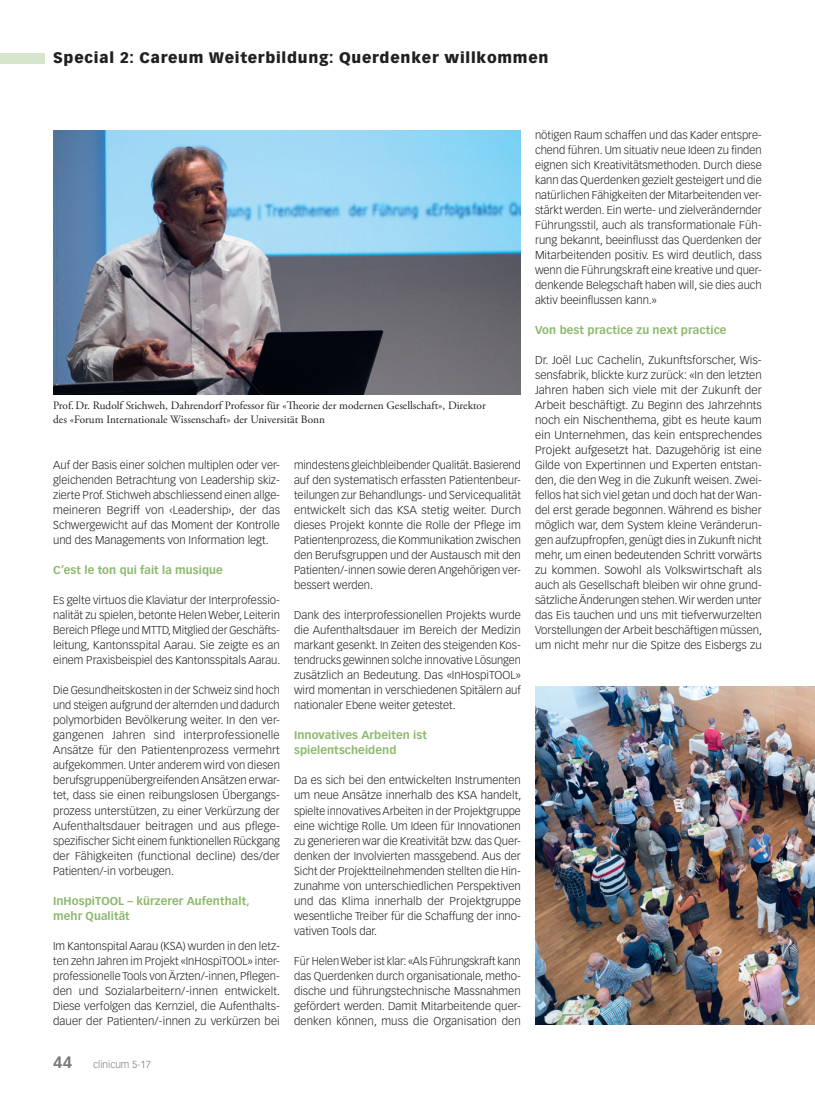
<style>
.page{position:relative;width:815px;height:1099px;background:#fff}
.page>*{position:absolute;margin:0;border:0;box-sizing:border-box;transform-origin:0 0}
.t1{font:900 15px "Vectora LT Std";letter-spacing:.05em;color:#231f20}
.t2{font:300 11.25px/15px "Vectora LT Std";color:#231f20;text-align:justify}
.t3{font:300 11.25px/15px "Vectora LT Std";color:#231f20;text-align:justify;scale:1.04 1}
.t4{font:11.25px/13.5px "Adobe Garamond Pro";color:#231f20}
.t5{font:700 11.25px/15px "Vectora LT Std";letter-spacing:.005em;color:#8db96e}
.t6{font:300 10px "Vectora LT Std";color:#76787b}
.s1{font-weight:700;font-size:16.25px}
</style>
<div class="page">
<div style="left:0;top:53px;width:45px;height:10px;background:#d8e5cd"></div>
<img style="left:535px;top:687px;width:280px;height:337px">
<img style="left:53px;top:130px;width:468px;height:264px">
<h1 class="t1" style="left:53px;top:49px;width:497px">Special 2: Careum Weiterbildung: Querdenker willkommen</h1>
<p class="t4" style="left:53px;top:399px;width:434px">Prof.Dr. Rudolf Stichweh, Dahrendorf Professor für «Theorie der modernen Gesellschaft», Direktor des «Forum Internationale Wissenschaft» der Universität Bonn</p>
<p class="t2" style="left:53px;top:458px;width:228px">Auf der Basis einer solchen multiplen oder ver&shy;gleichenden Betrachtung von Leadership skiz&shy;zierte Prof. Stichweh abschliessend einen allge&shy;meineren Begriff von ‹Leadership›, der das Schwergewicht auf das Moment der Kontrolle und des Managements von Information legt.</p>
<p class="t5" style="left:53px;top:563px;width:171px">C’est le ton qui fait la musique</p>
<p class="t2" style="left:53px;top:593px;width:229px">Es gelte virtuos die Klaviatur der Interprofessio&shy;nalität zu spielen, betonte Helen Weber, Leiterin Bereich Pflege und MTTD, Mitglied der Geschäfts&shy;leitung, Kantonsspital Aarau. Sie zeigte es an einem Praxisbeispiel des Kantonsspitals Aarau.</p>
<p class="t2" style="left:53px;top:683px;width:228px">Die Gesundheitskosten in der Schweiz sind hoch und steigen aufgrund der alternden und dadurch polymorbiden Bevölkerung weiter. In den ver&shy;gangenen Jahren sind interprofessionelle Ansätze für den Patientenprozess vermehrt aufgekommen. Unter anderem wird von diesen berufsgruppenübergreifenden Ansätzen erwar&shy;tet, dass sie einen reibungslosen Übergangs&shy;prozess unterstützen, zu einer Verkürzung der Aufenthaltsdauer beitragen und aus pflege&shy;spezifischer Sicht einem funktionellen Rückgang der Fähigkeiten (functional decline) des/der Patienten/-in vorbeugen.</p>
<p class="t5" style="left:53px;top:893px;width:198px">InHospiTOOL – kürzerer Aufenthalt, mehr Qualität</p>
<p class="t2" style="left:53px;top:938px;width:229px">Im Kantonspital Aarau (KSA) wurden in den letz&shy;ten zehn Jahren im Projekt «InHospiTOOL» inter&shy;professionelle Tools von Ärzten/-innen, Pflegen&shy;den und Sozialarbeitern/-innen entwickelt.<br>Diese verfolgen das Kernziel, die Aufenthalts&shy;dauer der Patienten/-innen zu verkürzen bei</p>
<p class="t6" style="left:53px;top:1058px;width:99px"><span class="s1">44</span> clinicum 5-17</p>
<p class="t2" style="left:294px;top:458px;width:228px">mindestens gleichbleibender Qualität. Basierend auf den systematisch erfassten Patientenbeur&shy;teilungen zur Behandlungs- und Servicequalität entwickelt sich das KSA stetig weiter. Durch dieses Projekt konnte die Rolle der Pflege im Patientenprozess, die Kommunikation zwischen den Berufsgruppen und der Austausch mit den Patienten/-innen sowie deren Angehörigen ver&shy;bessert werden.</p>
<p class="t2" style="left:294px;top:608px;width:228px">Dank des interprofessionellen Projekts wurde die Aufenthaltsdauer im Bereich der Medizin markant gesenkt. In Zeiten des steigenden Kos&shy;tendrucks gewinnen solche innovative Lösungen zusätzlich an Bedeutung. Das «InHospiTOOL» wird momentan in verschiedenen Spitälern auf nationaler Ebene weiter getestet.</p>
<p class="t5" style="left:294px;top:728px;width:134px">Innovatives Arbeiten ist spielentscheidend</p>
<p class="t2" style="left:294px;top:773px;width:229px">Da es sich bei den entwickelten Instrumenten um neue Ansätze innerhalb des KSA handelt, spielte innovatives Arbeiten in der Projektgruppe eine wichtige Rolle. Um Ideen für Innovationen zu generieren war die Kreativität bzw. das Quer&shy;denken der Involvierten massgebend. Aus der Sicht der Projektteilnehmenden stellten die Hin&shy;zunahme von unterschiedlichen Perspektiven und das Klima innerhalb der Projektgruppe wesentliche Treiber für die Schaffung der inno&shy;vativen Tools dar.</p>
<p class="t2" style="left:294px;top:953px;width:228px">Für Helen Weber ist klar: «Als Führungskraft kann das Querdenken durch organisationale, metho&shy;dische und führungstechnische Massnahmen gefördert werden. Damit Mitarbeitende quer&shy;denken können, muss die Organisation den</p>
<p class="t2" style="left:535px;top:128px;width:228px">nötigen Raum schaffen und das Kader entspre&shy;chend führen. Um situativ neue Ideen zu finden eignen sich Kreativitätsmethoden. Durch diese kann das Querdenken gezielt gesteigert und die natürlichen Fähigkeiten der Mitarbeitenden ver&shy;stärkt werden. Ein werte- und zielverändernder Führungsstil, auch als transformationale Füh&shy;rung bekannt, beeinflusst das Querdenken der Mitarbeitenden positiv. Es wird deutlich, dass wenn die Führungskraft eine kreative und quer&shy;denkende Belegschaft haben will, sie dies auch aktiv beeinflussen kann.»</p>
<p class="t5" style="left:535px;top:323px;width:193px">Von best practice zu next practice</p>
<p class="t3" style="left:535px;top:353px;width:220px">Dr. Joël Luc Cachelin, Zukunftsforscher, Wis&shy;sensfabrik, blickte kurz zurück: «In den letzten Jahren haben sich viele mit der Zukunft der Arbeit beschäftigt. Zu Beginn des Jahrzehnts noch ein Nischenthema, gibt es heute kaum ein Unternehmen, das kein entsprechendes Projekt aufgesetzt hat. Dazugehörig ist eine Gilde von Expertinnen und Experten entstan&shy;den, die den Weg in die Zukunft weisen. Zwei&shy;fellos hat sich viel getan und doch hat der Wan&shy;del erst gerade begonnen. Während es bisher möglich war, dem System kleine Veränderun&shy;gen aufzupfropfen, genügt dies in Zukunft nicht mehr, um einen bedeutenden Schritt vorwärts zu kommen. Sowohl als Volkswirtschaft als auch als Gesellschaft bleiben wir ohne grund&shy;sätzliche Änderungen stehen. Wir werden unter das Eis tauchen und uns mit tiefverwurzelten Vorstellungen der Arbeit beschäftigen müssen, um nicht mehr nur die Spitze des Eisbergs zu</p>
</div>
